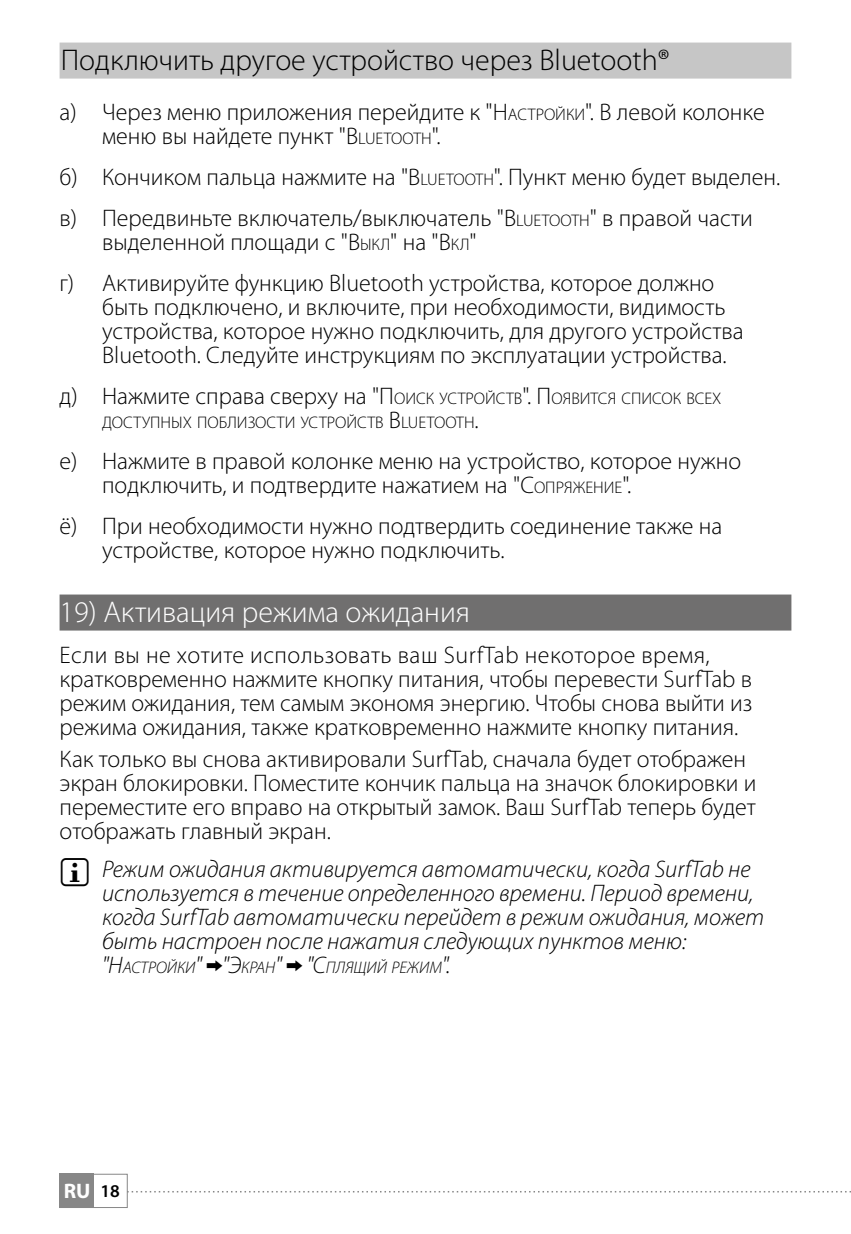
<style>
.page{position:relative;width:851px;height:1234px;background:#fff}
.page>*{position:absolute;margin:0;border:0;box-sizing:border-box;transform-origin:0 0}
.t1{font:300 30px "Myriad Pro";color:#000}
.t2{font:300 30px "Myriad Pro";color:#fff}
.t3{font:300 24px/24px "Myriad Pro";color:#000}
.t4{font:italic 300 24px/24px "Myriad Pro";color:#000}
.t5{font:700 21px "Myriad Pro";color:#fff}
.t6{font:300 16.8px/24px "Myriad Pro";color:#000}
.t7{font:italic 300 16.8px "Myriad Pro";color:#000}
.s1{font-style:inherit}
.s2{font-size:16.8px}
.s3{font-size:24px}
.s4{font-weight:600;font-size:18px;color:#000}
</style>
<div class="page">
<div style="left:60px;top:1173px;width:34px;height:34px;background:#878787"></div>
<div style="left:60px;top:1173px;width:68px;height:34px;border:1px solid #878787"></div>
<svg style="left:127px;top:1190px;width:723px;height:2px"></svg>
<div style="left:60px;top:43px;width:731px;height:36px;background:#c6c6c6"></div>
<div style="left:60px;top:594px;width:731px;height:36px;background:#706f6f"></div>
<p class="t1" style="left:61px;top:44px;width:610px">Подключить другое устройство через Bluetooth®</p>
<p class="t3" style="left:102px;top:100px;width:664px;text-indent:-43px">a) Через меню приложения перейдите к "<span class="s1">Н</span><span class="s2">АСТРОЙКИ</span>". В левой колонке меню вы найдете пункт "<span class="s1">B</span><span class="s2">LUETOOTH</span>".</p>
<p class="t3" style="left:60px;top:156px;width:722px;line-height:41.1px">б) Кончиком пальца нажмите на "<span class="s1">B</span><span class="s2">LUETOOTH</span>". Пункт меню будет выделен. в) Передвиньте включатель/выключатель "<span class="s1">B</span><span class="s2">LUETOOTH</span>" в правой части</p>
<p class="t3" style="left:60px;top:221px;width:656px;line-height:41.1px;text-indent:43px">выделенной площади с "<span class="s1">В</span><span class="s2">ЫКЛ</span>" на "<span class="s1">В</span><span class="s2">КЛ</span>"<br>г) Активируйте функцию Bluetooth устройства, которое должно</p>
<p class="t3" style="left:102px;top:295px;width:643px">быть подключено, и включите, при необходимости, видимость устройства, которое нужно подключить, для другого устройства<br>Bluetooth. Следуйте инструкциям по эксплуатации устройства.</p>
<p class="t6" style="left:102px;top:386px;width:620px;text-indent:-43px"><span class="s3">д) Нажмите справа сверху на "</span><span class="s3">П</span>ОИСК УСТРОЙСТВ<span class="s3">". П</span>ОЯВИТСЯ СП ИСОК ВСЕХ<br>ДОСТУПН ЫХ П ОБЛИЗОСТИ УСТРОЙСТВ <span class="s3">B</span>LUETOOTH<span class="s3">.</span></p>
<p class="t3" style="left:102px;top:449px;width:640px;text-indent:-43px">e) Нажмите в правой колонке меню на устройство, которое нужно подключить, и подтвердите нажатием на "<span class="s1">С</span><span class="s2">ОП РЯЖЕН ИЕ</span><span class="s1">".</span></p>
<p class="t3" style="left:102px;top:514px;width:621px;text-indent:-43px">ё) При необходимости нужно подтвердить соединение также на устройстве, которое нужно подключить.</p>
<p class="t2" style="left:60px;top:595px;width:412px">19) Активация режима ожидания</p>
<p class="t3" style="left:60px;top:643px;width:694px">Если вы не хотите использовать ваш SurfTab некоторое время, кратковременно нажмите кнопку питания, чтобы перевести SurfTab в режим ожидания, тем самым экономя энергию. Чтобы снова выйти из режима ожидания, также кратковременно нажмите кнопку питания.</p>
<p class="t3" style="left:60px;top:747px;width:698px">Как только вы снова активировали SurfTab, сначала будет отображен экран блокировки. Поместите кончик пальца на значок блокировки и переместите его вправо на открытый замок. Ваш SurfTab теперь будет отображать главный экран.</p>
<p class="t4" style="left:102px;top:857px;width:663px">Режим ожидания активируется автоматически, когда SurfTab не используется в течение определенного времени. Период времени, когда SurfTab автоматически перейдет в режим ожидания, может быть настроен после нажатия следующих пунктов меню:</p>
<p class="t7" style="left:102px;top:958px;width:350px"><span class="s3">"Н</span>астройки<span class="s3">"</span> <span class="s3">"</span><span class="s3">Э</span>кран<span class="s3">" "</span><span class="s3">С</span>плящий режим<span class="s3">".</span></p>
<p class="t5" style="left:64px;top:1178px;width:58px">RU <span class="s4">18</span></p>
</div>
